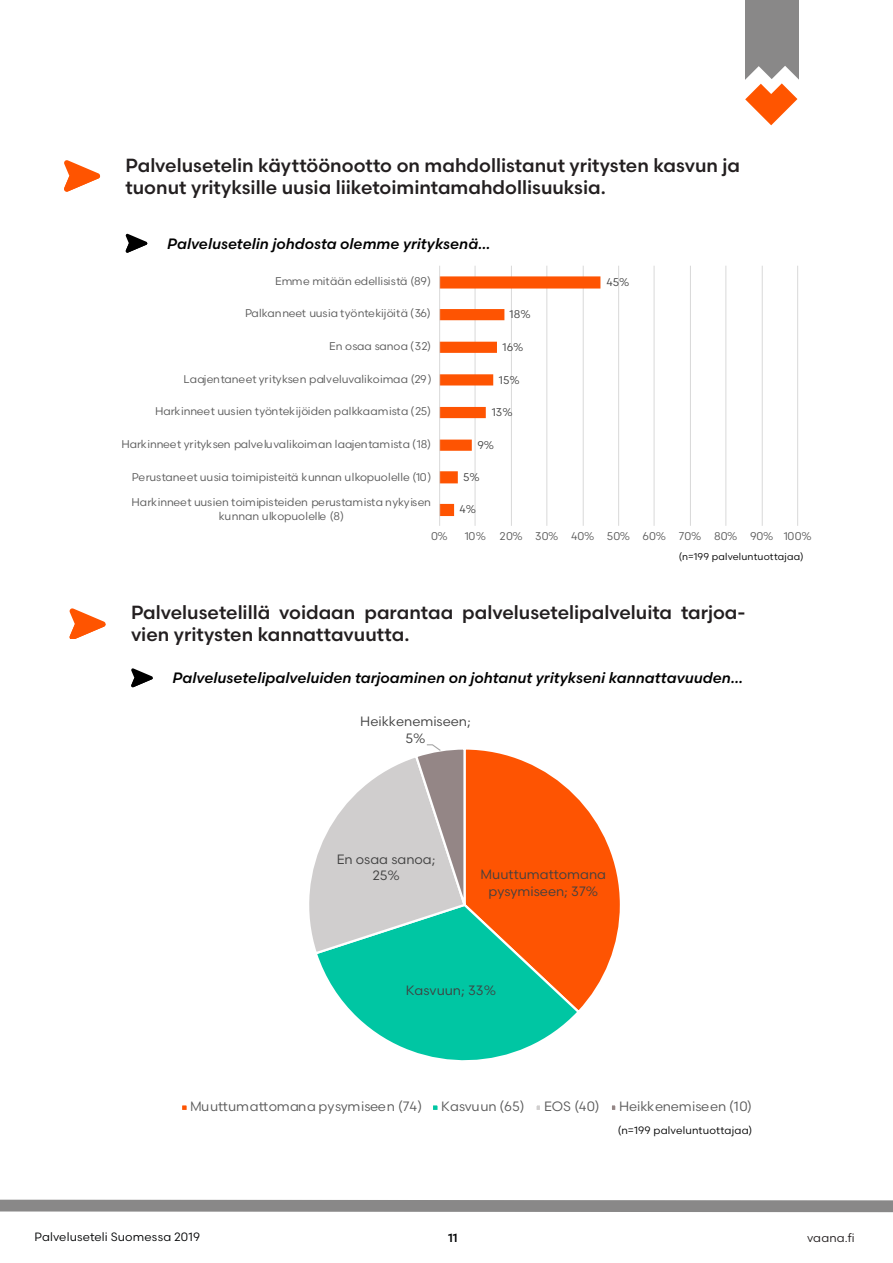
<style>
.page{position:relative;width:893px;height:1263px;background:#fff}
.page>*{position:absolute;margin:0;border:0;box-sizing:border-box;transform-origin:0 0}
.t1{font:500 19.05px/21.8px "Scandia";color:#231f20}
.t2{font:italic 500 15px "Scandia";letter-spacing:.005em;color:#000}
.t3{font:13.5px/16.8px "Scandia";color:#404040;text-align:center}
.t4{font:13.5px "Scandia";color:#595959}
.t5{font:12px "Scandia";letter-spacing:.015em;color:#020304}
.t6{font:12px "Scandia";letter-spacing:.015em;color:#231f20}
.t7{font:500 12px "Scandia";color:#020304}
.t8{font:11.25px/14px "Scandia";letter-spacing:.005em;color:#595959;text-align:center}
.t9{font:11.25px "Scandia";color:#404040}
.t10{font:10.65px "Scandia";letter-spacing:.015em;color:#000}
.t11{font:9.9px "Scandia";letter-spacing:.02em;color:#000}
</style>
<div class="page">
<svg style="left:125px;top:234px;width:23px;height:19px"></svg>
<svg style="left:64px;top:160px;width:36px;height:32px"></svg>
<hr style="left:475px;top:266px;width:1px;height:260px;background:#d9d9d9">
<hr style="left:511px;top:266px;width:1px;height:260px;background:#d9d9d9">
<hr style="left:546px;top:266px;width:1px;height:260px;background:#d9d9d9">
<hr style="left:583px;top:266px;width:1px;height:260px;background:#d9d9d9">
<hr style="left:618px;top:266px;width:1px;height:260px;background:#d9d9d9">
<hr style="left:654px;top:266px;width:1px;height:260px;background:#d9d9d9">
<hr style="left:690px;top:266px;width:1px;height:260px;background:#d9d9d9">
<hr style="left:725px;top:266px;width:1px;height:260px;background:#d9d9d9">
<hr style="left:762px;top:266px;width:1px;height:260px;background:#d9d9d9">
<hr style="left:797px;top:266px;width:1px;height:260px;background:#d9d9d9">
<svg style="left:440px;top:276px;width:160px;height:240px"></svg>
<hr style="left:439px;top:266px;width:1px;height:260px;background:#d9d9d9">
<svg style="left:131px;top:668px;width:22px;height:19px"></svg>
<svg style="left:69px;top:608px;width:37px;height:31px"></svg>
<svg style="left:355px;top:1015px;width:219px;height:46px"></svg>
<svg style="left:309px;top:744px;width:311px;height:271px"></svg>
<div style="left:181px;top:1104px;width:7px;height:7px;background:#fe5402"></div>
<div style="left:180px;top:1103px;width:9px;height:9px;border:2px solid #fff"></div>
<div style="left:432px;top:1104px;width:7px;height:7px;background:#00c6a3"></div>
<div style="left:431px;top:1103px;width:9px;height:9px;border:2px solid #fff"></div>
<div style="left:535px;top:1104px;width:6px;height:7px;background:#d0cece"></div>
<div style="left:534px;top:1103px;width:8px;height:9px;border:2px solid #fff"></div>
<div style="left:610px;top:1103px;width:8px;height:9px;border:2px solid #fff"></div>
<svg style="left:0;top:1199px;width:893px;height:13px;background:#939292"></svg>
<div style="left:745px;top:0;width:53px;height:82px;background:#898888"></div>
<svg style="left:745px;top:66px;width:54px;height:59px"></svg>
<h1 class="t1" style="left:125px;top:155px;width:616px">Palvelusetelin käyttöönootto on mahdollistanut yritysten kasvun ja tuonut yrityksille uusia liiketoimintamahdollisuuksia.</h1>
<h2 class="t2" style="left:167px;top:234px;width:325px">Palvelusetelin johdosta olemme yrityksenä...</h2>
<p class="t8" style="left:275px;top:274px;width:157px">Emme mitään edellisistä (89)</p>
<p class="t9" style="left:606px;top:275px;width:25px">45%</p>
<p class="t8" style="left:245px;top:306px;width:187px">Palkanneet uusia työntekijöitä (36)</p>
<p class="t9" style="left:510px;top:307px;width:23px">18%</p>
<p class="t8" style="left:329px;top:339px;width:103px">En osaa sanoa (32)</p>
<p class="t9" style="left:502px;top:340px;width:22px">16%</p>
<p class="t8" style="left:183px;top:372px;width:250px">Laajentaneet yrityksen palveluvalikoimaa (29)</p>
<p class="t9" style="left:499px;top:373px;width:22px">15%</p>
<p class="t8" style="left:155px;top:404px;width:278px">Harkinneet uusien työntekijöiden palkkaamista (25)</p>
<p class="t9" style="left:492px;top:405px;width:22px">13%</p>
<p class="t8" style="left:121px;top:437px;width:311px">Harkinneet yrityksen palveluvalikoiman laajentamista (18)</p>
<p class="t9" style="left:477px;top:438px;width:18px">9%</p>
<p class="t8" style="left:132px;top:469px;width:301px">Perustaneet uusia toimipisteitä kunnan ulkopuolelle (10)</p>
<p class="t9" style="left:463px;top:470px;width:18px">5%</p>
<p class="t8" style="left:132px;top:495px;width:301px">Harkinneet uusien toimipisteiden perustamista nykyisen kunnan ulkopuolelle (8)</p>
<p class="t9" style="left:459px;top:502px;width:18px">4%</p>
<p class="t8" style="left:431px;top:529px;width:18px">0%</p>
<p class="t8" style="left:465px;top:529px;width:348px">10% 20% 30% 40% 50% 60% 70% 80% 90% 100%</p>
<p class="t11" style="left:679px;top:550px;width:126px">(n=199 palveluntuottajaa)</p>
<h1 class="t1" style="left:131px;top:601px;width:616px">Palvelusetelillä voidaan parantaa palvelusetelipalveluita tarjoa&shy;vien yritysten kannattavuutta.</h1>
<h2 class="t2" style="left:173px;top:668px;width:572px">Palvelusetelipalveluiden tarjoaminen on johtanut yritykseni kannattavuuden...</h2>
<p class="t3" style="left:360px;top:713px;width:112px">Heikkenemiseen;<br>5%</p>
<p class="t3" style="left:337px;top:850px;width:100px">En osaa sanoa;<br>25%</p>
<p class="t3" style="left:481px;top:866px;width:127px">Muuttumattomana pysymiseen; 37%</p>
<p class="t3" style="left:406px;top:982px;width:92px">Kasvuun; 33%</p>
<p class="t4" style="left:190px;top:1098px;width:234px">Muuttumattomana pysymiseen (74)</p>
<p class="t4" style="left:441px;top:1098px;width:85px">Kasvuun (65)</p>
<p class="t4" style="left:544px;top:1098px;width:57px">EOS (40)</p>
<p class="t4" style="left:619px;top:1098px;width:134px">Heikkenemiseen (10)</p>
<p class="t10" style="left:618px;top:1124px;width:136px">(n=199 palveluntuottajaa)</p>
<p class="t5" style="left:35px;top:1229px;width:167px">Palveluseteli Suomessa 2019</p>
<p class="t7" style="left:448px;top:1230px;width:11px">11</p>
<p class="t6" style="left:807px;top:1230px;width:49px">vaana.fi</p>
</div>
